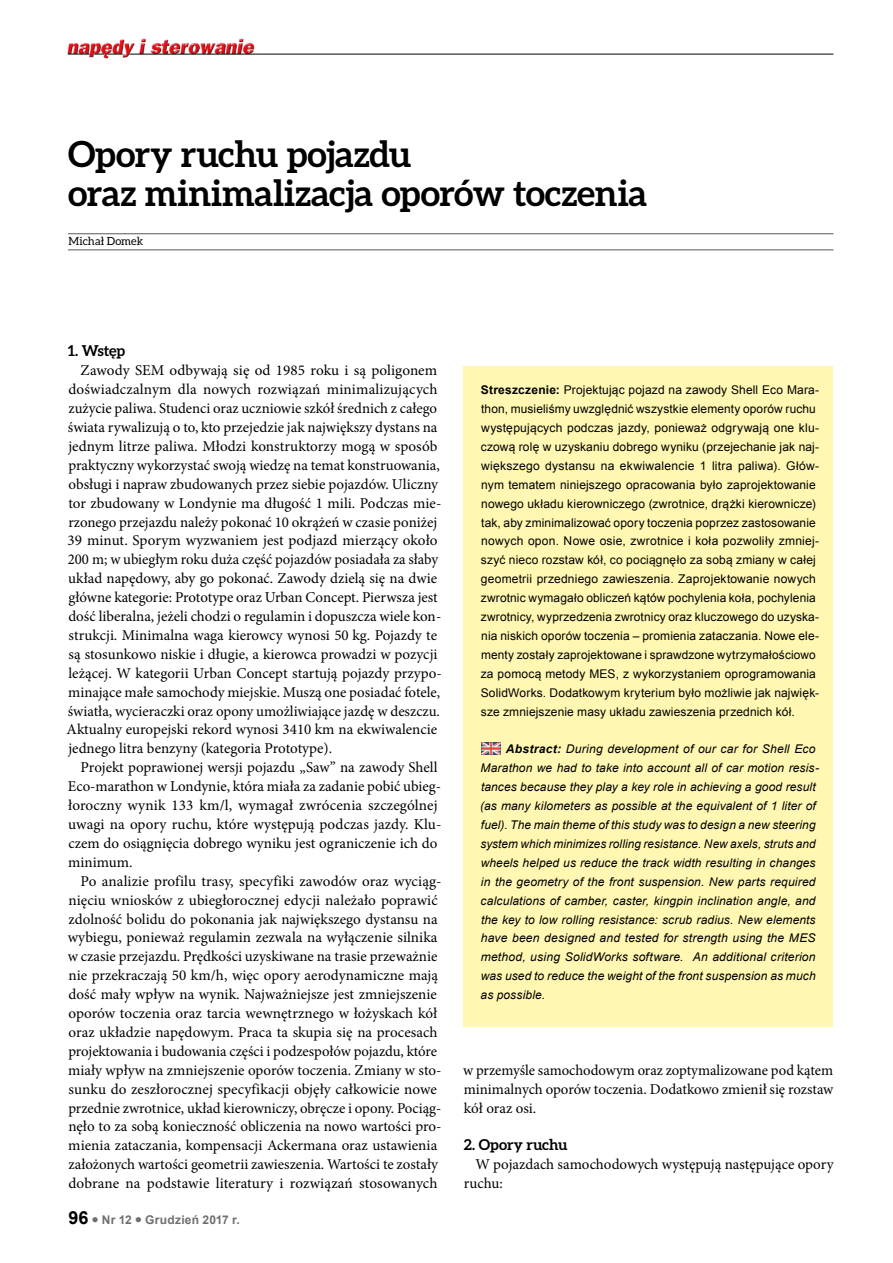
<style>
.page{position:relative;width:893px;height:1263px;background:#fff}
.page>*{position:absolute;margin:0;border:0;box-sizing:border-box;transform-origin:0 0}
.t1{font:700 36px/39px "Aleo";letter-spacing:-.005em;color:#000}
.t2{font:15px/18.9px "Minion Pro";color:#000}
.t3{font:700 15px "Aleo";letter-spacing:-.005em;color:#000}
.t4{font:12px/18.9px "Arial";letter-spacing:.015em;color:#000}
.t5{font:italic 12px/18.9px "Arial";letter-spacing:.01em;color:#000}
.t6{font:700 12px "Arial";letter-spacing:.02em;color:#706f6f}
.t7{font:11.25px "Aleo";letter-spacing:.01em;color:#000}
.s1{font-size:18px;color:#000}
.s2{font-weight:700}
</style>
<div class="page">
<img style="left:67px;top:38px;width:190px;height:21px">
<hr style="left:129px;top:54px;width:704px;height:1px;background:#000">
<svg style="left:68px;top:54px;width:55px;height:1px"></svg>
<hr style="left:68px;top:233px;width:765px;height:1px;background:#575756">
<hr style="left:68px;top:250px;width:765px;height:1px;background:#575756">
<div style="left:463px;top:366px;width:370px;height:661px;background:#fff7b2"></div>
<img style="left:481px;top:743px;width:19px;height:12px">
<h1 class="t1" style="left:68px;top:134px;width:581px">Opory ruchu pojazdu<br>oraz minimalizacja oporów toczenia</h1>
<p class="t7" style="left:69px;top:235px;width:76px">Michał Domek</p>
<p class="t3" style="left:68px;top:342px;width:59px">1. Wstęp</p>
<p class="t2" style="left:67px;top:361px;width:377px;text-indent:14px">Zawody SEM odbywają się od 1985 roku i są poligonem doświadczalnym dla nowych rozwiązań minimalizujących zużycie paliwa. Studenci oraz uczniowie szkół średnich z całego świata rywalizują o to, kto przejedzie jak największy dystans na jednym litrze paliwa. Młodzi konstruktorzy mogą w sposób praktyczny wykorzystać swoją wiedzę na temat konstruowania, obsługi i napraw zbudowanych przez siebie pojazdów. Uliczny tor zbudowany w Londynie ma długość 1 mili. Podczas mie&shy;rzonego przejazdu należy pokonać 10 okrążeń w czasie poniżej 39 minut. Sporym wyzwaniem jest podjazd mierzący około 200 m; w ubiegłym roku duża część pojazdów posiadała za słaby układ napędowy, aby go pokonać. Zawody dzielą się na dwie główne kategorie: Prototype oraz Urban Concept. Pierwsza jest dość liberalna, jeżeli chodzi o regulamin i dopuszcza wiele kon&shy;strukcji. Minimalna waga kierowcy wynosi 50 kg. Pojazdy te są stosunkowo niskie i długie, a kierowca prowadzi w pozycji leżącej. W kategorii Urban Concept startują pojazdy przypo&shy;minające małe samochody miejskie. Muszą one posiadać fotele, światła, wycieraczki oraz opony umożliwiające jazdę w deszczu.<br>Aktualny europejski rekord wynosi 3410 km na ekwiwalencie jednego litra benzyny (kategoria Prototype).</p>
<p class="t2" style="left:68px;top:758px;width:375px;text-indent:13px">Projekt poprawionej wersji pojazdu „Saw” na zawody Shell Eco-marathon w Londynie, która miała za zadanie pobić ubieg&shy;łoroczny wynik 133 km/l, wymagał zwrócenia szczególnej uwagi na opory ruchu, które występują podczas jazdy. Klu&shy;czem do osiągnięcia dobrego wyniku jest ograniczenie ich do minimum.</p>
<p class="t2" style="left:68px;top:871px;width:375px;text-indent:13px">Po analizie profilu trasy, specyfiki zawodów oraz wyciąg&shy;nięciu wniosków z ubiegłorocznej edycji należało poprawić zdolność bolidu do pokonania jak największego dystansu na wybiegu, ponieważ regulamin zezwala na wyłączenie silnika w czasie przejazdu. Prędkości uzyskiwane na trasie przeważnie nie przekraczają 50 km/h, więc opory aerodynamiczne mają dość mały wpływ na wynik. Najważniejsze jest zmniejszenie oporów toczenia oraz tarcia wewnętrznego w łożyskach kół oraz układzie napędowym. Praca ta skupia się na procesach projektowania i budowania części i podzespołów pojazdu, które miały wpływ na zmniejszenie oporów toczenia. Zmiany w sto&shy;sunku do zeszłorocznej specyfikacji objęły całkowicie nowe przednie zwrotnice, układ kierowniczy, obręcze i opony. Pociąg&shy;nęło to za sobą konieczność obliczenia na nowo wartości pro&shy;mienia zataczania, kompensacji Ackermana oraz ustawienia założonych wartości geometrii zawieszenia. Wartości te zostały dobrane na podstawie literatury i rozwiązań stosowanych</p>
<p class="t6" style="left:68px;top:1212px;width:173px"><span class="s1">96</span> ● Nr 12 ● Grudzień 2017 r.</p>
<p class="t4" style="left:481px;top:381px;width:340px"><span class="s2">Streszczenie:</span> Projektując pojazd na zawody Shell Eco Mara&shy;thon, musieliśmy uwzględnić wszystkie elementy oporów ruchu występujących podczas jazdy, ponieważ odgrywają one klu&shy;czową rolę w uzyskaniu dobrego wyniku (przejechanie jak naj&shy;większego dystansu na ekwiwalencie 1 litra paliwa). Głów&shy;nym tematem niniejszego opracowania było zaprojektowanie nowego układu kierowniczego (zwrotnice, drążki kierownicze) tak, aby zminimalizować opory toczenia poprzez zastosowanie nowych opon. Nowe osie, zwrotnice i koła pozwoliły zmniej&shy;szyć nieco rozstaw kół, co pociągnęło za sobą zmiany w całej geometrii przedniego zawieszenia. Zaprojektowanie nowych zwrotnic wymagało obliczeń kątów pochylenia koła, pochylenia zwrotnicy, wyprzedzenia zwrotnicy oraz kluczowego do uzyska&shy;nia niskich oporów toczenia – promienia zataczania. Nowe ele&shy;menty zostały zaprojektowane i sprawdzone wytrzymałościowo za pomocą metody MES, z wykorzystaniem oprogramowania SolidWorks. Dodatkowym kryterium było możliwie jak najwięk&shy;sze zmniejszenie masy układu zawieszenia przednich kół.</p>
<p class="t5" style="left:480px;top:740px;width:340px;text-indent:26px"><span class="s2">Abstract:</span> During development of our car for Shell Eco Marathon we had to take into account all of car motion resis&shy;tances because they play a key role in achieving a good result (as many kilometers as possible at the equivalent of 1 liter of fuel). The main theme of this study was to design a new steering system which minimizes rolling resistance. New axels, struts and wheels helped us reduce the track width resulting in changes in the geometry of the front suspension. New parts required calculations of camber, caster, kingpin inclination angle, and the key to low rolling resistance: scrub radius. New elements have been designed and tested for strength using the MES method, using SolidWorks software. An additional criterion was used to reduce the weight of the front suspension as much as possible.</p>
<p class="t2" style="left:463px;top:1060px;width:372px;text-align:justify">w przemyśle samochodowym oraz zoptymalizowane pod kątem minimalnych oporów toczenia. Dodatkowo zmienił się rozstaw kół oraz osi.</p>
<p class="t3" style="left:464px;top:1136px;width:105px">2. Opory ruchu</p>
<p class="t2" style="left:464px;top:1155px;width:372px;text-indent:12px">W pojazdach samochodowych występują następujące opory ruchu:</p>
</div>
